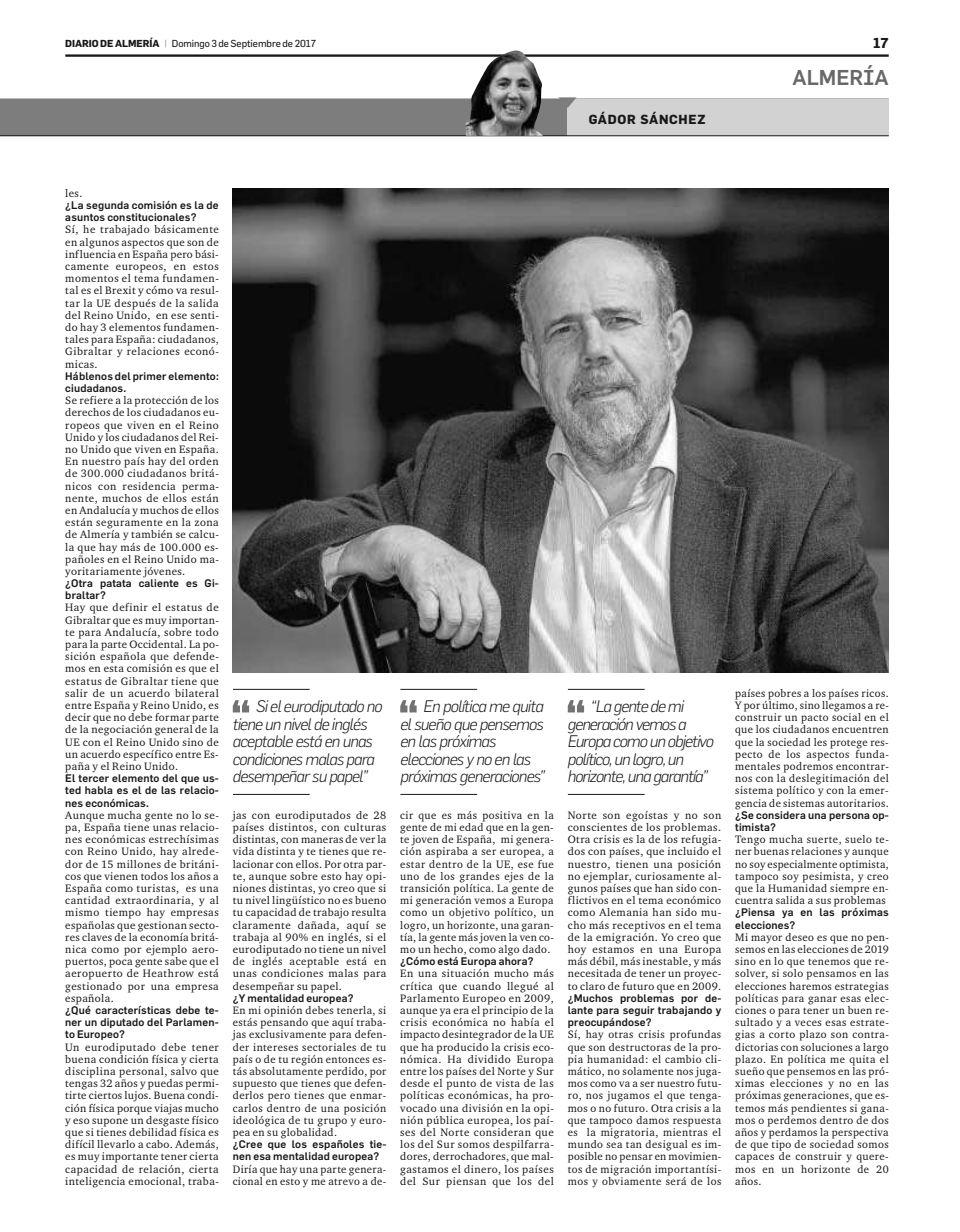
<style>
.page{position:relative;width:960px;height:1232px;background:#fff}
.page>*{position:absolute;margin:0;border:0;box-sizing:border-box;transform-origin:0 0}
.t1{font:500 21.09px "Flama";letter-spacing:-.005em;color:#686868}
.t2{font:italic 300 16.41px/17.5px "Flama";letter-spacing:-.045em;color:#181818}
.t3{font:700 14.07px "Flama";color:#181818}
.t4{font:700 12.9px "Flama";letter-spacing:.055em;color:#181818}
.t5{font:11.01px/12.2px "Charter ITC";letter-spacing:.04em;color:#181818;text-align:justify}
.t6{font:500 10.8px/12.2px "Flama";letter-spacing:.015em;color:#181818}
.t7{font:9.96px "Flama Basic";letter-spacing:-.005em;color:#181818}
.s1{font-family:"Flama";font-weight:700}
.s2{font-family:"Flama";font-weight:200}
</style>
<div class="page">
<hr style="left:65px;top:54px;width:824px;height:3px;background:#181818">
<div style="left:0;top:99px;width:568px;height:37px;background:#7d7d7d"></div>
<div style="left:568px;top:99px;width:321px;height:37px;background:#d2d2d2"></div>
<hr style="left:0;top:136px;width:889px;height:1px;background:#181818">
<img style="left:233px;top:188px;width:656px;height:484px">
<img style="left:466px;top:51px;width:77px;height:85px">
<hr style="left:233px;top:794px;width:77px;height:1px;background:#181818">
<hr style="left:233px;top:689px;width:77px;height:1px;background:#181818">
<svg style="left:233px;top:700px;width:16px;height:12px"></svg>
<hr style="left:400px;top:794px;width:77px;height:1px;background:#181818">
<hr style="left:400px;top:689px;width:77px;height:1px;background:#181818">
<svg style="left:400px;top:700px;width:17px;height:12px"></svg>
<hr style="left:568px;top:794px;width:77px;height:1px;background:#181818">
<hr style="left:568px;top:689px;width:77px;height:1px;background:#181818">
<svg style="left:568px;top:700px;width:16px;height:12px"></svg>
<svg style="left:559px;top:98px;width:18px;height:10px"></svg>
<p class="t7" style="left:65px;top:40px;width:252px"><span class="s1">DIARIO DE ALMERÍA</span> <span class="s2">|</span> Domingo 3 de Septiembre de 2017</p>
<p class="t3" style="left:873px;top:35px;width:17px">17</p>
<p class="t4" style="left:589px;top:112px;width:118px">GÁDOR SÁNCHEZ</p>
<h1 class="t1" style="left:793px;top:65px;width:98px">ALMERÍA</h1>
<p class="t5" style="left:65px;top:188px;width:19px">les.</p>
<p class="t6" style="left:65px;top:199px;width:155px">¿La segunda comisión es la de asuntos constitucionales?</p>
<p class="t5" style="left:65px;top:224px;width:155px">Sí, he trabajado básicamente en algunos aspectos que son de influencia en España pero bási&shy;camente europeos, en estos momentos el tema fundamen&shy;tal es el Brexit y cómo va resul&shy;tar la UE después de la salida del Reino Unido, en ese senti&shy;do hay 3 elementos fundamen&shy;tales para España: ciudadanos, Gibraltar y relaciones econó&shy;micas.</p>
<p class="t6" style="left:65px;top:369px;width:155px">Háblenos del primer elemento: ciudadanos.</p>
<p class="t5" style="left:65px;top:395px;width:155px">Se refiere a la protección de los derechos de los ciudadanos eu&shy;ropeos que viven en el Reino Unido y los ciudadanos del Rei&shy;no Unido que viven en España.<br>En nuestro país hay del orden de 300.000 ciudadanos britá&shy;nicos con residencia perma&shy;nente, muchos de ellos están en Andalucía y muchos de ellos están seguramente en la zona de Almería y también se calcu&shy;la que hay más de 100.000 es&shy;pañoles en el Reino Unido ma&shy;yoritariamente jóvenes.</p>
<p class="t6" style="left:65px;top:577px;width:155px">¿Otra patata caliente es Gi&shy;braltar?</p>
<p class="t5" style="left:65px;top:602px;width:155px">Hay que definir el estatus de Gibraltar que es muy importan&shy;te para Andalucía, sobre todo para la parte Occidental. La po&shy;sición española que defende&shy;mos en esta comisión es que el estatus de Gibraltar tiene que salir de un acuerdo bilateral entre España y Reino Unido, es decir que no debe formar parte de la negociación general de la UE con el Reino Unido sino de un acuerdo específico entre Es&shy;paña y el Reino Unido.</p>
<p class="t6" style="left:65px;top:772px;width:155px;text-align:justify">El tercer elemento del que us&shy;ted habla es el de las relacio&shy;nes económicas.</p>
<p class="t5" style="left:65px;top:809px;width:155px">Aunque mucha gente no lo se&shy;pa, España tiene unas relacio&shy;nes económicas estrechísimas con Reino Unido, hay alrede&shy;dor de 15 millones de británi&shy;cos que vienen todos los años a España como turistas, es una cantidad extraordinaria, y al mismo tiempo hay empresas españolas que gestionan secto&shy;res claves de la economía britá&shy;nica como por ejemplo aero&shy;puertos, poca gente sabe que el aeropuerto de Heathrow está gestionado por una empresa española.</p>
<p class="t6" style="left:65px;top:1003px;width:155px;text-align:justify">¿Qué características debe te&shy;ner un diputado del Parlamen&shy;to Europeo?</p>
<p class="t5" style="left:65px;top:1041px;width:155px">Un eurodiputado debe tener buena condición física y cierta disciplina personal, salvo que tengas 32 años y puedas permi&shy;tirte ciertos lujos. Buena condi&shy;ción física porque viajas mucho y eso supone un desgaste físico que si tienes debilidad física es difícil llevarlo a cabo. Además, es muy importante tener cierta capacidad de relación, cierta inteligencia emocional, traba-</p>
<h2 class="t2" style="left:233px;top:699px;width:151px;text-indent:23px">Si el eurodiputado no tiene un nivel de inglés aceptable está en unas condiciones malas para desempeñar su papel”</h2>
<h2 class="t2" style="left:400px;top:699px;width:147px;text-indent:23px">En política me quita el sueño que pensemos en las próximas elecciones y no en las próximas generaciones”</h2>
<h2 class="t2" style="left:568px;top:699px;width:147px;text-indent:23px">“La gente de mi generación vemos a<br>Europa como un objetivo político, un logro, un horizonte, una garantía”</h2>
<p class="t5" style="left:233px;top:810px;width:155px">jas con eurodiputados de 28 países distintos, con culturas distintas, con maneras de ver la vida distinta y te tienes que re&shy;lacionar con ellos. Por otra par&shy;te, aunque sobre esto hay opi&shy;niones distintas, yo creo que si tu nivel lingüístico no es bueno tu capacidad de trabajo resulta claramente dañada, aquí se trabaja al 90% en inglés, si el eurodiputado no tiene un nivel de inglés aceptable está en unas condiciones malas para desempeñar su papel.</p>
<p class="t6" style="left:233px;top:991px;width:122px">¿Y mentalidad europea?</p>
<p class="t5" style="left:233px;top:1005px;width:155px">En mi opinión debes tenerla, si estás pensando que aquí traba&shy;jas exclusivamente para defen&shy;der intereses sectoriales de tu país o de tu región entonces es&shy;tás absolutamente perdido, por supuesto que tienes que defen&shy;derlos pero tienes que enmar&shy;carlos dentro de una posición ideológica de tu grupo y euro&shy;pea en su globalidad.</p>
<p class="t6" style="left:233px;top:1138px;width:155px">¿Cree que los españoles tie&shy;nen esa mentalidad europea?</p>
<p class="t5" style="left:233px;top:1163px;width:155px">Diría que hay una parte genera&shy;cional en esto y me atrevo a de-</p>
<p class="t5" style="left:400px;top:809px;width:155px">cir que es más positiva en la gente de mi edad que en la gen&shy;te joven de España, mi genera&shy;ción aspiraba a ser europea, a estar dentro de la UE, ese fue uno de los grandes ejes de la transición política. La gente de mi generación vemos a Europa como un objetivo político, un logro, un horizonte, una garan&shy;tía, la gente más joven la ven co&shy;mo un hecho, como algo dado.</p>
<p class="t6" style="left:400px;top:955px;width:135px">¿Cómo está Europa ahora?</p>
<p class="t5" style="left:400px;top:968px;width:155px">En una situación mucho más crítica que cuando llegué al Parlamento Europeo en 2009, aunque ya era el principio de la crisis económica no había el impacto desintegrador de la UE que ha producido la crisis eco&shy;nómica. Ha dividido Europa entre los países del Norte y Sur desde el punto de vista de las políticas económicas, ha pro&shy;vocado una división en la opi&shy;nión pública europea, los paí&shy;ses del Norte consideran que los del Sur somos despilfarra&shy;dores, derrochadores, que mal&shy;gastamos el dinero, los países del Sur piensan que los del</p>
<p class="t5" style="left:568px;top:810px;width:155px">Norte son egoístas y no son conscientes de los problemas.<br>Otra crisis es la de los refugia&shy;dos con países, que incluido el nuestro, tienen una posición no ejemplar, curiosamente al&shy;gunos países que han sido con&shy;flictivos en el tema económico como Alemania han sido mu&shy;cho más receptivos en el tema de la emigración. Yo creo que hoy estamos en una Europa más débil, más inestable, y más necesitada de tener un proyec&shy;to claro de futuro que en 2009.</p>
<p class="t6" style="left:568px;top:991px;width:155px;text-align:justify">¿Muchos problemas por de&shy;lante para seguir trabajando y preocupándose?</p>
<p class="t5" style="left:568px;top:1029px;width:155px">Sí, hay otras crisis profundas que son destructoras de la pro&shy;pia humanidad: el cambio cli&shy;mático, no solamente nos juga&shy;mos como va a ser nuestro futu&shy;ro, nos jugamos el que tenga&shy;mos o no futuro. Otra crisis a la que tampoco damos respuesta es la migratoria, mientras el mundo sea tan desigual es im&shy;posible no pensar en movimien&shy;tos de migración importantísi&shy;mos y obviamente será de los</p>
<p class="t5" style="left:735px;top:688px;width:155px">países pobres a los países ricos.<br>Y por último, sino llegamos a re&shy;construir un pacto social en el que los ciudadanos encuentren que la sociedad les protege res&shy;pecto de los aspectos funda&shy;mentales podremos encontrar&shy;nos con la deslegitimación del sistema político y con la emer&shy;gencia de sistemas autoritarios.</p>
<p class="t6" style="left:735px;top:808px;width:155px">¿Se considera una persona op&shy;timista?</p>
<p class="t5" style="left:735px;top:834px;width:155px">Tengo mucha suerte, suelo te&shy;ner buenas relaciones y aunque no soy especialmente optimista, tampoco soy pesimista, y creo que la Humanidad siempre en&shy;cuentra salida a sus problemas</p>
<p class="t6" style="left:735px;top:906px;width:155px">¿Piensa ya en las próximas elecciones?</p>
<p class="t5" style="left:735px;top:931px;width:155px">Mi mayor deseo es que no pen&shy;semos en las elecciones de 2019 sino en lo que tenemos que re&shy;solver, si solo pensamos en las elecciones haremos estrategias políticas para ganar esas elec&shy;ciones o para tener un buen re&shy;sultado y a veces esas estrate&shy;gias a corto plazo son contra&shy;dictorias con soluciones a largo plazo. En política me quita el sueño que pensemos en las pró&shy;ximas elecciones y no en las próximas generaciones, que es&shy;temos más pendientes si gana&shy;mos o perdemos dentro de dos años y perdamos la perspectiva de que tipo de sociedad somos capaces de construir y quere&shy;mos en un horizonte de 20 años.</p>
</div>
